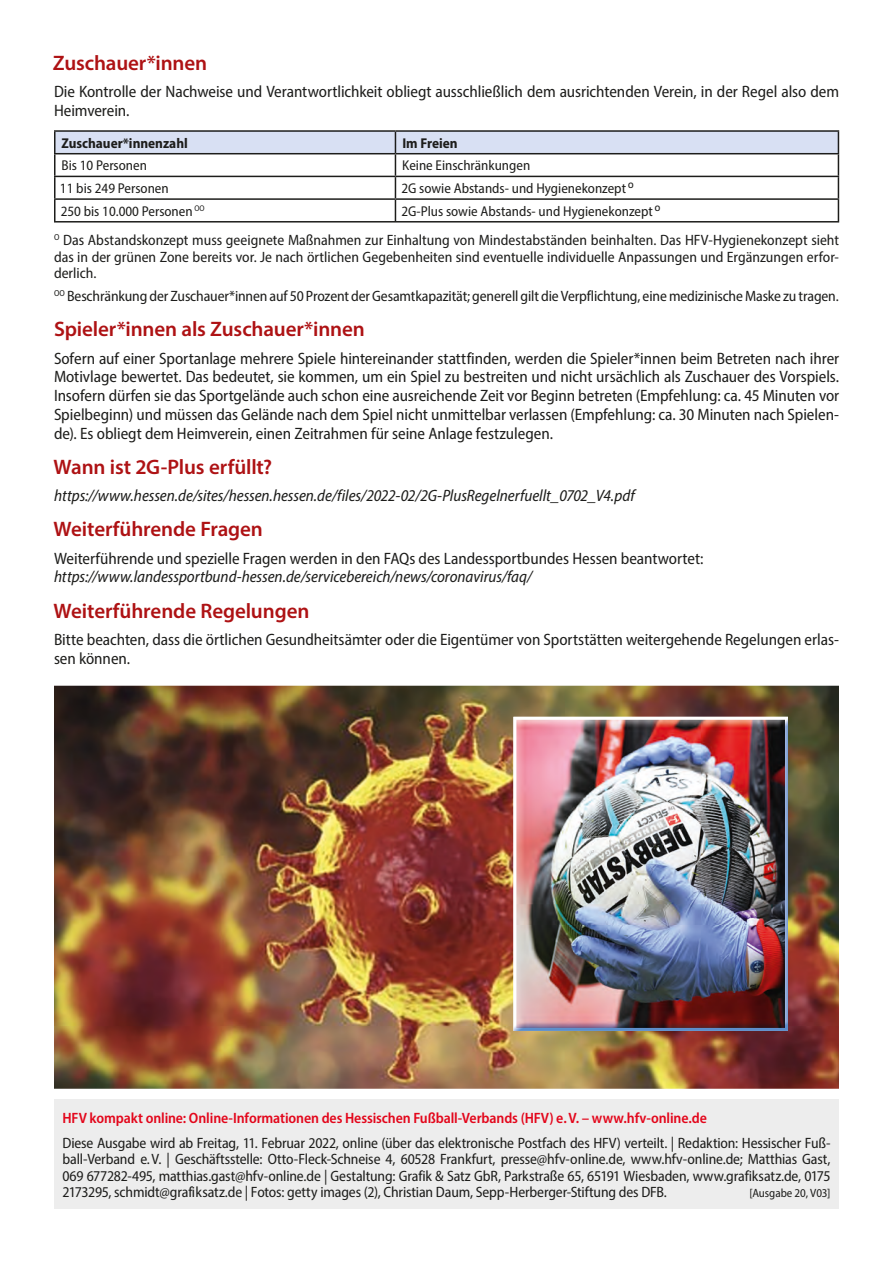
<style>
.page{position:relative;width:893px;height:1263px;background:#fff}
.page>*{position:absolute;margin:0;border:0;box-sizing:border-box;transform-origin:0 0}
.t1{font:600 21px "Myriad Pro";letter-spacing:-.005em;color:#ae1214}
.t2{font:semi-condensed 16.5px/18.8px "Myriad Pro";letter-spacing:-.005em;color:#1d1d1b}
.t3{font:italic semi-condensed 16.5px "Myriad Pro";letter-spacing:-.005em;color:#1d1d1b}
.t4{font:semi-condensed 15px/16.5px "Myriad Pro";letter-spacing:-.01em;color:#1d1d1b;text-align:justify}
.t5{font:600 semi-condensed 15px "Myriad Pro";letter-spacing:-.01em;color:#e3061b}
.t6{font:semi-condensed 14.25px "Myriad Pro";color:#1d1d1b}
.t7{font:700 semi-condensed 14.25px "Myriad Pro";color:#1d1d1b}
.t8{font:semi-condensed 12px "Myriad Pro";letter-spacing:-.01em;color:#1d1d1b}
</style>
<div class="page">
<div style="left:54px;top:1100px;width:785px;height:109px;background:#ededed"></div>
<img style="left:54px;top:686px;width:785px;height:403px">
<hr style="left:54px;top:130px;width:341px;height:2px;background:#1d1d1b">
<hr style="left:54px;top:132px;width:2px;height:21px;background:#1d1d1b">
<hr style="left:395px;top:130px;width:444px;height:2px;background:#1d1d1b">
<hr style="left:54px;top:153px;width:341px;height:1px;background:#1d1d1b">
<hr style="left:54px;top:154px;width:2px;height:22px;background:#1d1d1b">
<hr style="left:54px;top:176px;width:341px;height:1px;background:#1d1d1b">
<hr style="left:54px;top:177px;width:2px;height:21px;background:#1d1d1b">
<hr style="left:54px;top:198px;width:341px;height:2px;background:#1d1d1b">
<hr style="left:54px;top:200px;width:2px;height:21px;background:#1d1d1b">
<hr style="left:54px;top:221px;width:785px;height:2px;background:#1d1d1b">
<img style="left:513px;top:717px;width:275px;height:314px">
<img style="left:516px;top:720px;width:269px;height:51px">
<img style="left:516px;top:771px;width:1px;height:257px">
<img style="left:785px;top:771px;width:1px;height:257px">
<svg style="left:55px;top:131px;width:784px;height:90px"></svg>
<p class="t1" style="left:53px;top:49px;width:156px">Zuschauer*innen</p>
<p class="t2" style="left:54px;top:82px;width:787px">Die Kontrolle der Nachweise und Verantwortlichkeit obliegt ausschließlich dem ausrichtenden Verein, in der Regel also dem<br>Heimverein.</p>
<p class="t7" style="left:61px;top:134px;width:128px">Zuschauer*innenzahl</p>
<p class="t7" style="left:402px;top:134px;width:57px">Im Freien</p>
<p class="t6" style="left:62px;top:157px;width:87px">Bis 10 Personen</p>
<p class="t6" style="left:402px;top:157px;width:130px">Keine Einschränkungen</p>
<p class="t6" style="left:60px;top:180px;width:110px">11 bis 249 Personen</p>
<p class="t6" style="left:401px;top:180px;width:226px">2G sowie Abstands- und Hygienekonzept</p>
<p class="t6" style="left:61px;top:202px;width:146px">250 bis 10.000 Personen <sup>OO</sup></p>
<p class="t6" style="left:401px;top:202px;width:253px">2G-Plus sowie Abstands- und Hygienekonzept</p>
<p class="t4" style="left:54px;top:232px;width:787px"><sup>O</sup> Das Abstandskonzept muss geeignete Maßnahmen zur Einhaltung von Mindestabständen beinhalten. Das HFV-Hygienekonzept sieht das in der grünen Zone bereits vor. Je nach örtlichen Gegebenheiten sind eventuelle individuelle Anpassungen und Ergänzungen erfor&shy;derlich.</p>
<p class="t4" style="left:54px;top:288px;width:786px"><sup>OO</sup> Beschränkung der Zuschauer*innen auf 50 Prozent der Gesamtkapazität; generell gilt die Verpflichtung, eine medizinische Maske zu tragen.</p>
<p class="t1" style="left:54px;top:316px;width:312px">Spieler*innen als Zuschauer*innen</p>
<p class="t2" style="left:54px;top:348px;width:787px;text-align:justify">Sofern auf einer Sportanlage mehrere Spiele hintereinander stattfinden, werden die Spieler*innen beim Betreten nach ihrer Motivlage bewertet. Das bedeutet, sie kommen, um ein Spiel zu bestreiten und nicht ursächlich als Zuschauer des Vorspiels.<br>Insofern dürfen sie das Sportgelände auch schon eine ausreichende Zeit vor Beginn betreten (Empfehlung: ca. 45 Minuten vor Spielbeginn) und müssen das Gelände nach dem Spiel nicht unmittelbar verlassen (Empfehlung: ca. 30 Minuten nach Spielen&shy;de). Es obliegt dem Heimverein, einen Zeitrahmen für seine Anlage festzulegen.</p>
<p class="t1" style="left:54px;top:453px;width:220px">Wann ist 2G-Plus erfüllt?</p>
<p class="t3" style="left:54px;top:486px;width:582px">https://www.hessen.de/sites/hessen.hessen.de/files/2022-02/2G-PlusRegelnerfuellt_0702_V4.pdf</p>
<p class="t1" style="left:54px;top:516px;width:211px">Weiterführende Fragen</p>
<p class="t2" style="left:54px;top:549px;width:651px">Weiterführende und spezielle Fragen werden in den FAQs des Landessportbundes Hessen beantwortet:</p>
<p class="t3" style="left:54px;top:567px;width:480px">https://www.landessportbund-hessen.de/servicebereich/news/coronavirus/faq/</p>
<p class="t1" style="left:54px;top:597px;width:257px">Weiterführende Regelungen</p>
<p class="t2" style="left:54px;top:630px;width:786px">Bitte beachten, dass die örtlichen Gesundheitsämter oder die Eigentümer von Sportstätten weitergehende Regelungen erlas&shy;sen können.</p>
<p class="t5" style="left:63px;top:1108px;width:646px">HFV kompakt online: Online-Informationen des Hessischen Fußball-Verbands (HFV) e. V. – www.hfv-online.de</p>
<p class="t4" style="left:62px;top:1134px;width:769px">Diese Ausgabe wird ab Freitag, 11. Februar 2022, online (über das elektronische Postfach des HFV) verteilt. | Redaktion: Hessischer Fuß&shy;ball-Verband e. V. | Geschäftsstelle: Otto-Fleck-Schneise 4, 60528 Frankfurt, presse@hfv-online.de, www.hfv-online.de; Matthias Gast, 069 677282-495, matthias.gast@hfv-online.de | Gestaltung: Grafik &amp; Satz GbR, Parkstraße 65, 65191 Wiesbaden, www.grafiksatz.de, 0175<br>2173295, schmidt@grafiksatz.de | Fotos: getty images (2), Christian Daum, Sepp-Herberger-Stiftung des DFB.</p>
<p class="t8" style="left:749px;top:1186px;width:83px">[Ausgabe 20, V03]</p>
</div>
